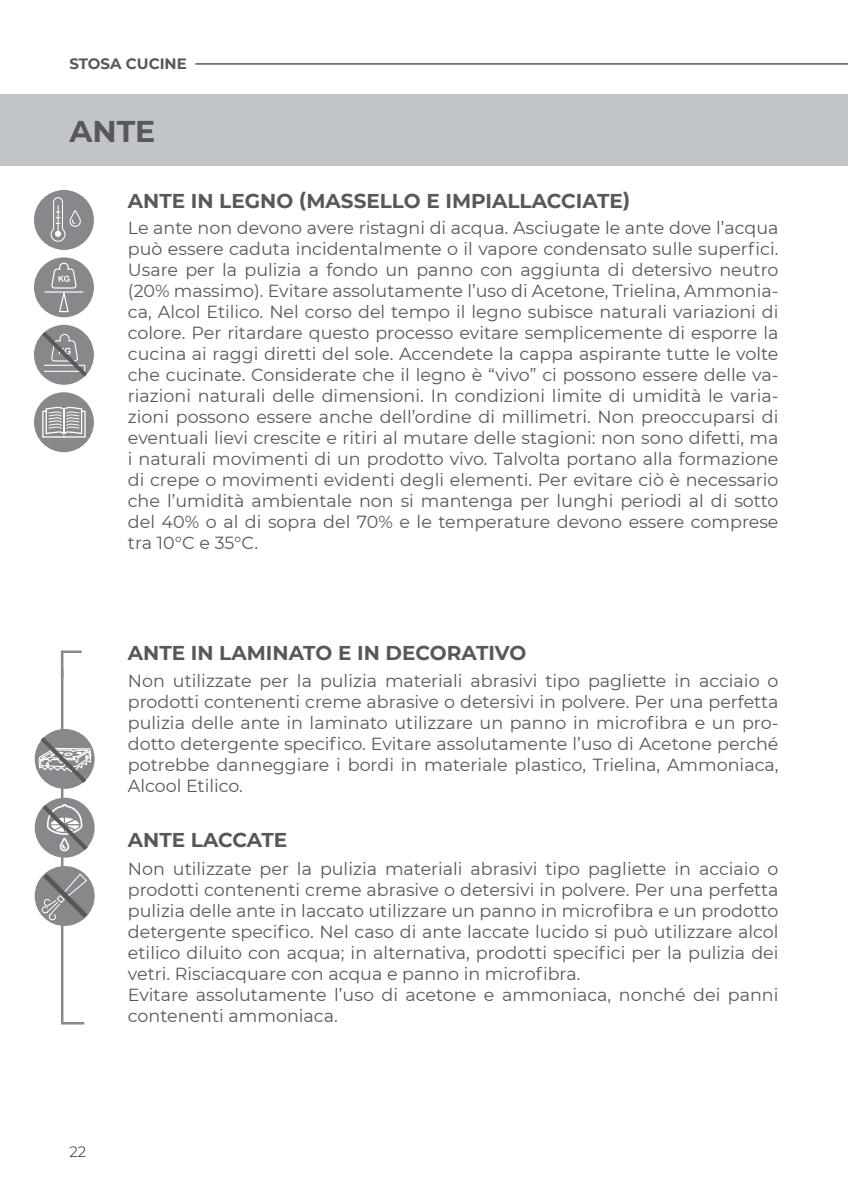
<style>
.page{position:relative;width:848px;height:1202px;background:#fff}
.page>*{position:absolute;margin:0;border:0;box-sizing:border-box;transform-origin:0 0}
.Sottotitolo{font:700 30px "Montserrat";color:#57585a}
.Titoletti_icone{font:700 20px "Montserrat";color:#57585a}
.Corpo_testo{font:17.5px/21px "Montserrat";color:#57585a;text-align:justify}
.t1{font:700 15px "Montserrat";color:#57585a}
.t2{font:300 15px "Montserrat";color:#231f20}
</style>
<div class="page">
<hr style="left:195px;top:63px;width:652px;height:2px;background:#57585a">
<div style="left:0;top:94px;width:847px;height:71px;background:#c1c5c9"></div>
<div style="left:34px;top:190px;width:60px;height:60px;background:#86888b;border-radius:50%"></div>
<svg style="left:50px;top:197px;width:31px;height:45px"></svg>
<div style="left:34px;top:257px;width:60px;height:60px;background:#86888b;border-radius:50%"></div>
<svg style="left:44px;top:262px;width:40px;height:51px"></svg>
<div style="left:34px;top:325px;width:60px;height:60px;background:#86888b;border-radius:50%"></div>
<svg style="left:42px;top:332px;width:45px;height:45px"></svg>
<div style="left:34px;top:392px;width:60px;height:60px;background:#86888b;border-radius:50%"></div>
<svg style="left:42px;top:407px;width:44px;height:31px"></svg>
<div style="left:35px;top:729px;width:60px;height:60px;background:#86888b;border-radius:50%"></div>
<div style="left:35px;top:798px;width:60px;height:60px;background:#86888b;border-radius:50%"></div>
<div style="left:35px;top:866px;width:60px;height:60px;background:#86888b;border-radius:50%"></div>
<svg style="left:38px;top:650px;width:55px;height:375px"></svg>
<p class="t1" style="left:69px;top:53px;width:119px">STOSA CUCINE</p>
<p class="Sottotitolo" style="left:69px;top:110px;width:87px">ANTE</p>
<p class="Titoletti_icone" style="left:128px;top:186px;width:504px">ANTE IN LEGNO (MASSELLO E IMPIALLACCIATE)</p>
<p class="Corpo_testo" style="left:128px;top:217px;width:652px">Le ante non devono avere ristagni di acqua. Asciugate le ante dove l’acqua può essere caduta incidentalmente o il vapore condensato sulle superfici.<br>Usare per la pulizia a fondo un panno con aggiunta di detersivo neutro (20% massimo). Evitare assolutamente l’uso di Acetone, Trielina, Ammonia&shy;ca, Alcol Etilico. Nel corso del tempo il legno subisce naturali variazioni di colore. Per ritardare questo processo evitare semplicemente di esporre la cucina ai raggi diretti del sole. Accendete la cappa aspirante tutte le volte che cucinate. Considerate che il legno è “vivo” ci possono essere delle va&shy;riazioni naturali delle dimensioni. In condizioni limite di umidità le varia&shy;zioni possono essere anche dell’ordine di millimetri. Non preoccuparsi di eventuali lievi crescite e ritiri al mutare delle stagioni: non sono difetti, ma i naturali movimenti di un prodotto vivo. Talvolta portano alla formazione di crepe o movimenti evidenti degli elementi. Per evitare ciò è necessario che l’umidità ambientale non si mantenga per lunghi periodi al di sotto del 40% o al di sopra del 70% e le temperature devono essere comprese tra 10°C e 35°C.</p>
<p class="Titoletti_icone" style="left:128px;top:639px;width:400px">ANTE IN LAMINATO E IN DECORATIVO</p>
<p class="Corpo_testo" style="left:128px;top:670px;width:652px">Non utilizzate per la pulizia materiali abrasivi tipo pagliette in acciaio o prodotti contenenti creme abrasive o detersivi in polvere. Per una perfetta pulizia delle ante in laminato utilizzare un panno in microfibra e un pro&shy;dotto detergente specifico. Evitare assolutamente l’uso di Acetone perché potrebbe danneggiare i bordi in materiale plastico, Trielina, Ammoniaca, Alcool Etilico.</p>
<p class="Titoletti_icone" style="left:128px;top:825px;width:161px">ANTE LACCATE</p>
<p class="Corpo_testo" style="left:128px;top:857px;width:652px">Non utilizzate per la pulizia materiali abrasivi tipo pagliette in acciaio o prodotti contenenti creme abrasive o detersivi in polvere. Per una perfetta pulizia delle ante in laccato utilizzare un panno in microfibra e un prodotto detergente specifico. Nel caso di ante laccate lucido si può utilizzare alcol etilico diluito con acqua; in alternativa, prodotti specifici per la pulizia dei vetri. Risciacquare con acqua e panno in microfibra.</p>
<p class="Corpo_testo" style="left:128px;top:983px;width:652px">Evitare assolutamente l’uso di acetone e ammoniaca, nonché dei panni contenenti ammoniaca.</p>
<p class="t2" style="left:69px;top:1142px;width:18px">22</p>
</div>
